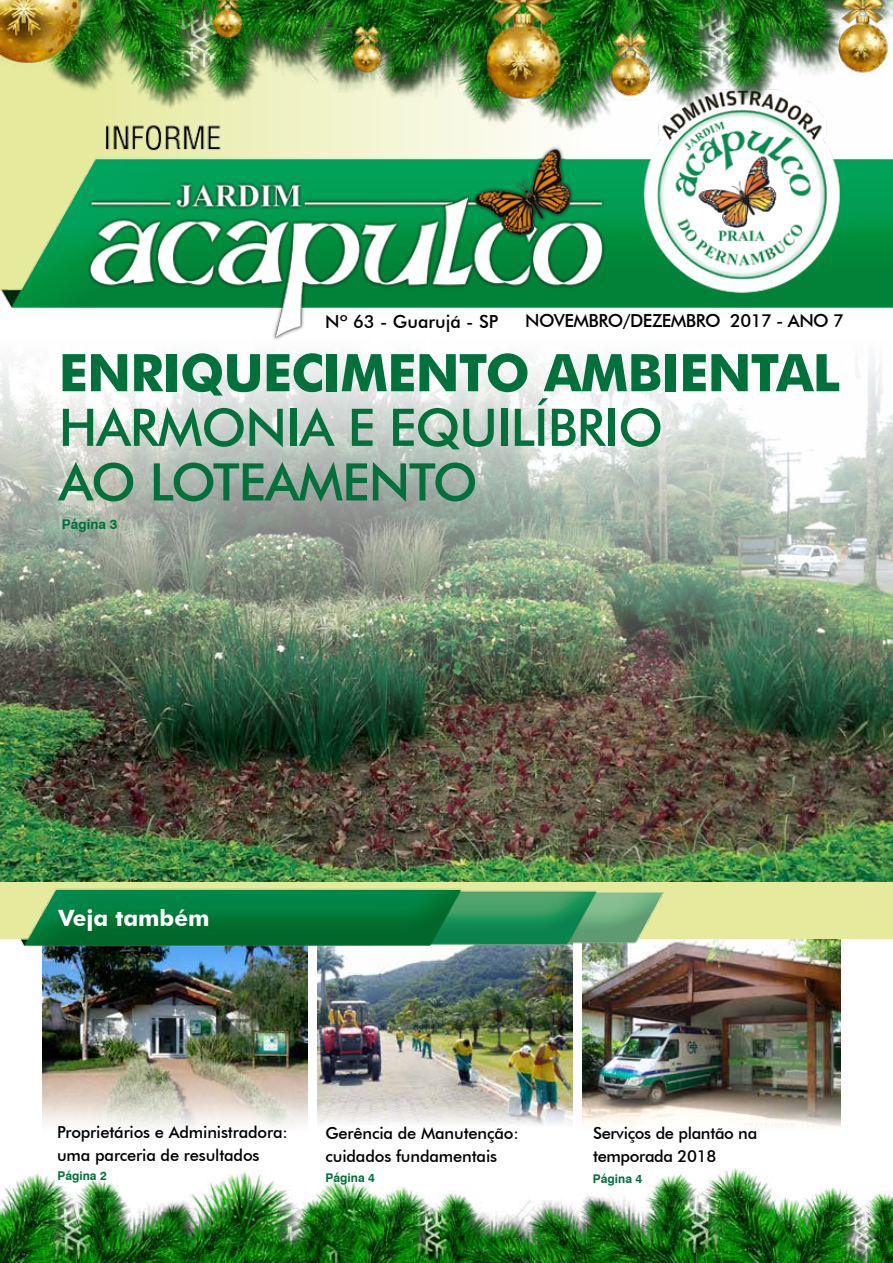
<style>
.page{position:relative;width:893px;height:1263px;background:#fff}
.page>*{position:absolute;margin:0;border:0;box-sizing:border-box;transform-origin:0 0}
.t1{font:500 51.9px "Futura BT";letter-spacing:-.02em;color:#00713b}
.t2{font:700 51.9px "Futura BT";letter-spacing:-.02em;color:#00713b}
.t3{font:700 22.5px "Futura BT";color:#fff}
.t4{font:500 18px "Futura BT";letter-spacing:-.03em;color:#000}
.t5{font:500 18px "Futura BT";color:#000}
.t6{font:500 16.5px/22.5px "Futura BT";letter-spacing:-.01em;color:#000}
.t7{font:700 13.5px "Swiss 721 BT";color:#00713b}
.t8{font:700 12px "Swiss 721 BT";color:#00713b}
</style>
<div class="page">
<img style="left:0;top:748px;width:893px;height:134px">
<img style="left:0;top:354px;width:893px;height:394px">
<img style="left:582px;top:939px;width:259px;height:49px">
<img style="left:318px;top:961px;width:255px;height:27px">
<img style="left:43px;top:961px;width:264px;height:27px">
<div style="left:0;top:882px;width:893px;height:57px;background:#e5ea9c"></div>
<img style="left:0;top:850px;width:668px;height:111px">
<img style="left:0;top:988px;width:893px;height:275px">
<img style="left:0;top:0;width:893px;height:317px">
<p class="t5" style="left:325px;top:311px;width:175px">Nº 63 - Guarujá - SP</p>
<p class="t4" style="left:525px;top:310px;width:320px">NOVEMBRO/DEZEMBRO 2017 - ANO 7</p>
<h1 class="t2" style="left:59px;top:341px;width:783px">ENRIQUECIMENTO AMBIENTAL</h1>
<h1 class="t1" style="left:59px;top:396px;width:77px">harmon</h1>
<h1 class="t1" style="left:286px;top:396px;width:364px">ia e equilíbrio</h1>
<h1 class="t1" style="left:59px;top:450px;width:214px">ao Loteamen</h1>
<h1 class="t1" style="left:409px;top:450px;width:56px">to</h1>
<p class="t7" style="left:62px;top:515px;width:57px">Página 3</p>
<h2 class="t3" style="left:58px;top:904px;width:153px">VEJA TAMBÉM</h2>
<p class="t6" style="left:57px;top:1121px;width:232px">Proprietários e Administradora: uma parceria de resultados</p>
<p class="t8" style="left:57px;top:1167px;width:51px">Página 2</p>
<p class="t6" style="left:326px;top:1122px;width:195px">Gerência de Manutenção: cuidados fundamentais</p>
<p class="t8" style="left:325px;top:1169px;width:51px">Página 4</p>
<p class="t6" style="left:593px;top:1122px;width:166px">Serviços de plantão na temporada 2018</p>
<p class="t8" style="left:593px;top:1170px;width:51px">Página 4</p>
</div>
